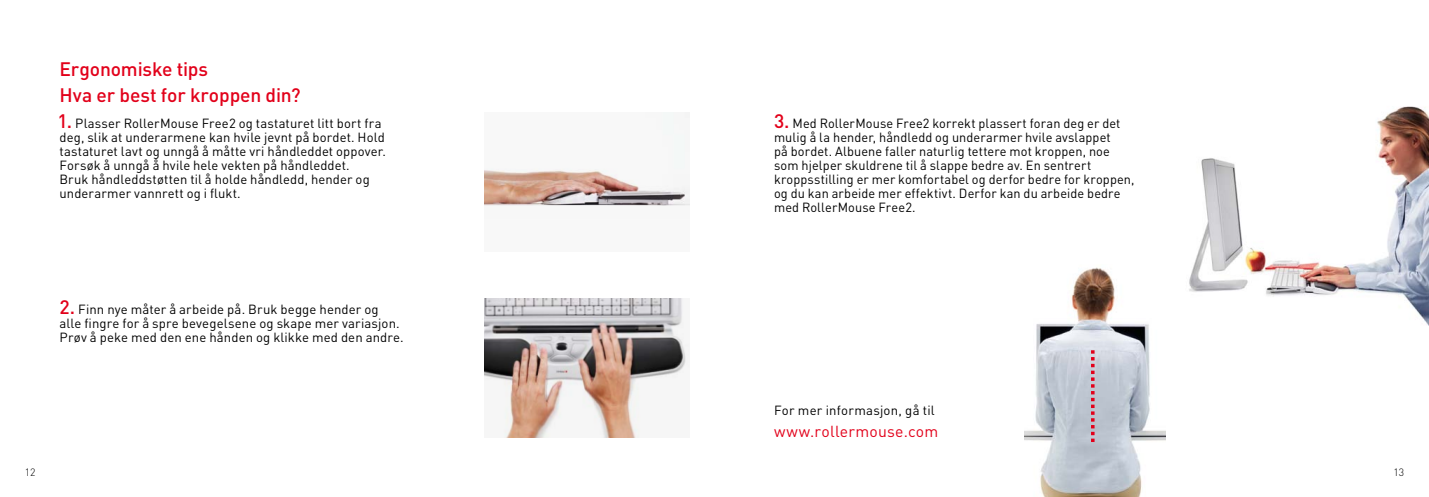
<style>
.page{position:relative;width:1429px;height:497px;background:#fff}
.page>*{position:absolute;margin:0;border:0;box-sizing:border-box;transform-origin:0 0}
.t1{font:500 19.25px/26.2px "DIN";letter-spacing:-.01em;color:#e2001a}
.t2{font:15.75px "DIN";letter-spacing:.015em;color:#e2001a}
.t3{font:13.12px/14px "DIN";letter-spacing:.01em;color:#000}
.t4{font:300 10.5px "DIN";color:#000}
.s1{font-weight:500;font-size:19.25px;color:#e2001a}
</style>
<div class="page">
<img style="left:484px;top:298px;width:205px;height:139px">
<img style="left:1024px;top:267px;width:141px;height:229px">
<svg style="left:1091px;top:350px;width:3px;height:91px"></svg>
<div style="left:484px;top:112px;width:206px;height:139px;background:#f8f8f8"></div>
<img style="left:484px;top:170px;width:206px;height:36px">
<img style="left:1189px;top:106px;width:240px;height:219px">
<h1 class="t1" style="left:60px;top:55px;width:242px">Ergonomiske tips<br>Hva er best for kroppen din?</h1>
<p class="t3" style="left:58px;top:116px;width:330px"><span class="s1">1.</span> Plasser RollerMouse Free2 og tastaturet litt bort fra deg, slik at underarmene kan hvile jevnt på bordet. Hold tastaturet lavt og unngå å måtte vri håndleddet oppover.<br>Forsøk å unngå å hvile hele vekten på håndleddet.<br>Bruk håndleddstøtten til å holde håndledd, hender og underarmer vannrett og i flukt.</p>
<p class="t3" style="left:60px;top:302px;width:346px"><span class="s1">2.</span> Finn nye måter å arbeide på. Bruk begge hender og alle fingre for å spre bevegelsene og skape mer variasjon.<br>Prøv å peke med den ene hånden og klikke med den andre.</p>
<p class="t3" style="left:774px;top:116px;width:362px"><span class="s1">3.</span> Med RollerMouse Free2 korrekt plassert foran deg er det mulig å la hender, håndledd og underarmer hvile avslappet<br>på bordet. Albuene faller naturlig tettere mot kroppen, noe som hjelper skuldrene til å slappe bedre av. En sentrert kroppsstilling er mer komfortabel og derfor bedre for kroppen, og du kan arbeide mer effektivt. Derfor kan du arbeide bedre med RollerMouse Free2.</p>
<p class="t3" style="left:774px;top:402px;width:162px">For mer informasjon, gå til</p>
<p class="t2" style="left:774px;top:421px;width:166px">www.rollermouse.com</p>
<p class="t4" style="left:25px;top:465px;width:12px">12</p>
<p class="t4" style="left:1393px;top:465px;width:12px">13</p>
</div>
